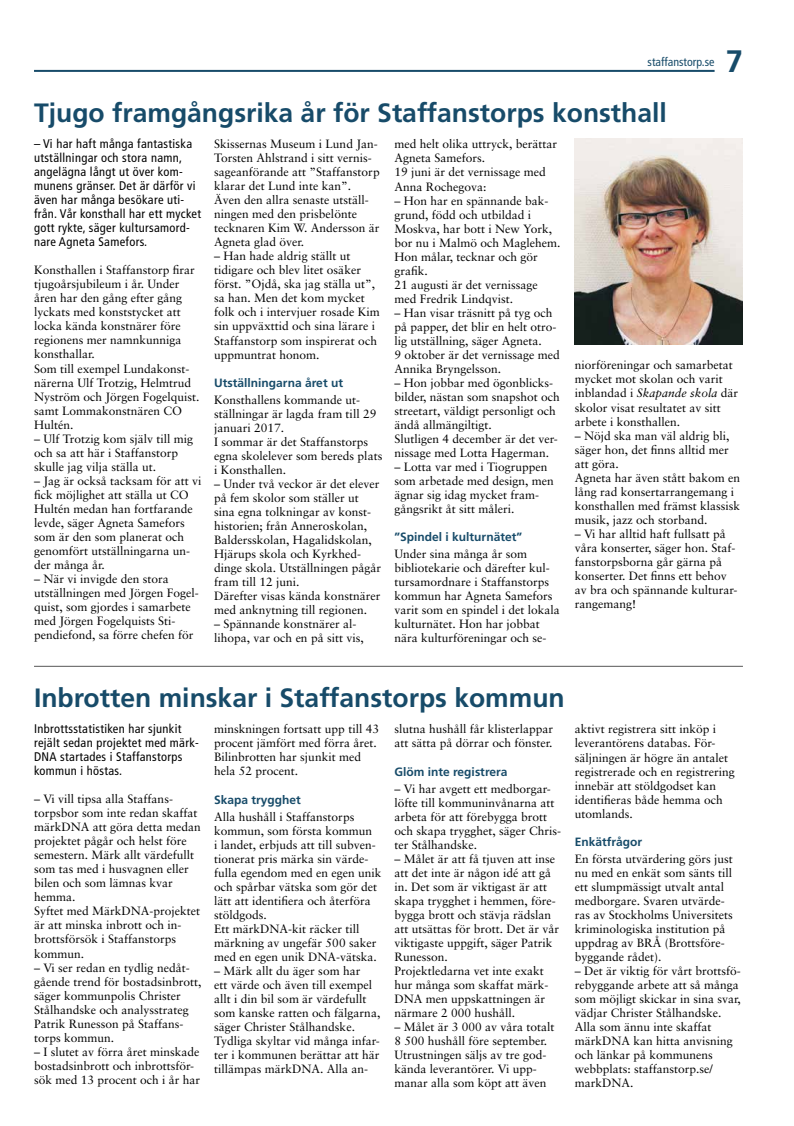
<style>
.page{position:relative;width:794px;height:1126px;background:#fff}
.page>*{position:absolute;margin:0;border:0;box-sizing:border-box;transform-origin:0 0}
.t1{font:700 31px "Frutiger";color:#174b69}
.t2{font:700 26.5px "Frutiger";color:#174b69}
.t3{font:condensed 12.5px/14px "Frutiger";letter-spacing:.025em;color:#000}
.t4{font:12px/14px "Sabon";color:#000}
.t5{font:700 12px "Frutiger";color:#174b69}
.t6{font:condensed 12px "Frutiger";color:#174b69}
.s1{font-style:italic}
</style>
<div class="page">
<hr style="left:34px;top:70px;width:680px;height:2px;background:#174b69">
<img style="left:575px;top:139px;width:167px;height:205px">
<hr style="left:34px;top:665px;width:709px;height:1px;background:#575756">
<p class="t6" style="left:647px;top:55px;width:68px">staffanstorp.se</p>
<h1 class="t1" style="left:725px;top:43px;width:19px">7</h1>
<h2 class="t2" style="left:34px;top:97px;width:634px">Tjugo framgångsrika år för Staffanstorps konsthall</h2>
<p class="t3" style="left:34px;top:137px;width:168px">– Vi har haft många fantastiska utställningar och stora namn, angelägna långt ut över kom&shy;munens gränser. Det är därför vi även har många besökare uti&shy;från. Vår konsthall har ett mycket gott rykte, säger kultursamord&shy;nare Agneta Samefors.</p>
<p class="t4" style="left:34px;top:263px;width:167px">Konsthallen i Staffanstorp firar tjugoårsjubileum i år. Under åren har den gång efter gång lyckats med konststycket att locka kända konstnärer före regionens mer namnkunniga konsthallar.<br>Som till exempel Lundakonst&shy;närerna Ulf Trotzig, Helmtrud<br>Nyström och Jörgen Fogelquist. samt Lommakonstnären CO<br>Hultén.</p>
<p class="t4" style="left:34px;top:431px;width:161px">– Ulf Trotzig kom själv till mig och sa att här i Staffanstorp skulle jag vilja ställa ut.</p>
<p class="t4" style="left:34px;top:473px;width:169px">– Jag är också tacksam för att vi fick möjlighet att ställa ut CO<br>Hultén medan han fortfarande levde, säger Agneta Samefors som är den som planerat och genomfört utställningarna un&shy;der många år.</p>
<p class="t4" style="left:34px;top:571px;width:166px">– När vi invigde den stora utställningen med Jörgen Fogel&shy;quist, som gjordes i samarbete med Jörgen Fogelquists Sti&shy;pendiefond, sa förre chefen för</p>
<p class="t4" style="left:214px;top:137px;width:167px">Skissernas Museum i Lund Jan-<br>Torsten Ahlstrand i sitt vernis&shy;sageanförande att ”Staffanstorp klarar det Lund inte kan”.<br>Även den allra senaste utställ&shy;ningen med den prisbelönte tecknaren Kim W. Andersson är<br>Agneta glad över.</p>
<p class="t4" style="left:214px;top:249px;width:167px">– Han hade aldrig ställt ut tidigare och blev litet osäker först. ”Ojdå, ska jag ställa ut”, sa han. Men det kom mycket folk och i intervjuer rosade Kim sin uppväxttid och sina lärare i<br>Staffanstorp som inspirerat och uppmuntrat honom.</p>
<p class="t5" style="left:214px;top:376px;width:130px">Utställningarna året ut</p>
<p class="t4" style="left:214px;top:392px;width:170px">Konsthallens kommande ut&shy;ställningar är lagda fram till 29 januari 2017.<br>I sommar är det Staffanstorps egna skolelever som bereds plats i Konsthallen.</p>
<p class="t4" style="left:214px;top:476px;width:168px">– Under två veckor är det elever på fem skolor som ställer ut sina egna tolkningar av konst&shy;historien; från Anneroskolan,<br>Baldersskolan, Hagalidskolan,<br>Hjärups skola och Kyrkhed&shy;dinge skola. Utställningen pågår fram till 12 juni.<br>Därefter visas kända konstnärer med anknytning till regionen.</p>
<p class="t4" style="left:214px;top:616px;width:151px">– Spännande konstnärer al&shy;lihopa, var och en på sitt vis,</p>
<p class="t4" style="left:394px;top:137px;width:164px">med helt olika uttryck, berättar<br>Agneta Samefors.<br>19 juni är det vernissage med<br>Anna Rochegova:</p>
<p class="t4" style="left:394px;top:193px;width:168px">– Hon har en spännande bak&shy;grund, född och utbildad i<br>Moskva, har bott i New York, bor nu i Malmö och Maglehem.<br>Hon målar, tecknar och gör grafik.<br>21 augusti är det vernissage med Fredrik Lindqvist.</p>
<p class="t4" style="left:394px;top:305px;width:167px">– Han visar träsnitt på tyg och på papper, det blir en helt otro&shy;lig utställning, säger Agneta.<br>9 oktober är det vernissage med<br>Annika Bryngelsson.</p>
<p class="t4" style="left:394px;top:375px;width:167px">– Hon jobbar med ögonblicks&shy;bilder, nästan som snapshot och streetart, väldigt personligt och ändå allmängiltigt.<br>Slutligen 4 december är det ver&shy;nissage med Lotta Hagerman.</p>
<p class="t4" style="left:394px;top:459px;width:161px">– Lotta var med i Tiogruppen som arbetade med design, men ägnar sig idag mycket fram&shy;gångsrikt åt sitt måleri.</p>
<p class="t5" style="left:394px;top:530px;width:129px">”Spindel i kulturnätet”</p>
<p class="t4" style="left:394px;top:546px;width:167px">Under sina många år som bibliotekarie och därefter kul&shy;tursamordnare i Staffanstorps kommun har Agneta Samefors varit som en spindel i det lokala kulturnätet. Hon har jobbat nära kulturföreningar och se-</p>
<p class="t4" style="left:575px;top:358px;width:165px">niorföreningar och samarbetat mycket mot skolan och varit inblandad i <span class="s1">Skapande skola</span> där skolor visat resultatet av sitt arbete i konsthallen.</p>
<p class="t4" style="left:575px;top:428px;width:167px">– Nöjd ska man väl aldrig bli, säger hon, det finns alltid mer att göra.<br>Agneta har även stått bakom en lång rad konsertarrangemang i konsthallen med främst klassisk musik, jazz och storband.</p>
<p class="t4" style="left:575px;top:526px;width:164px">– Vi har alltid haft fullsatt på våra konserter, säger hon. Staf&shy;fanstorpsborna går gärna på konserter. Det finns ett behov av bra och spännande kulturar&shy;rangemang!</p>
<h2 class="t2" style="left:34px;top:682px;width:532px">Inbrotten minskar i Staffanstorps kommun</h2>
<p class="t3" style="left:34px;top:722px;width:166px">Inbrottsstatistiken har sjunkit rejält sedan projektet med märk-<br>DNA startades i Staffanstorps kommun i höstas.</p>
<p class="t4" style="left:34px;top:792px;width:168px">– Vi vill tipsa alla Staffans&shy;torpsbor som inte redan skaffat märkDNA att göra detta medan projektet pågår och helst före semestern. Märk allt värdefullt som tas med i husvagnen eller bilen och som lämnas kvar hemma.<br>Syftet med MärkDNA-projektet är att minska inbrott och in&shy;brottsförsök i Staffanstorps kommun.</p>
<p class="t4" style="left:34px;top:960px;width:169px">– Vi ser redan en tydlig nedåt&shy;gående trend för bostadsinbrott, säger kommunpolis Christer<br>Stålhandske och analysstrateg<br>Patrik Runesson på Staffans&shy;torps kommun.</p>
<p class="t4" style="left:34px;top:1044px;width:168px">– I slutet av förra året minskade bostadsinbrott och inbrottsför&shy;sök med 13 procent och i år har</p>
<p class="t4" style="left:214px;top:722px;width:166px">minskningen fortsatt upp till 43 procent jämfört med förra året.<br>Bilinbrotten har sjunkit med hela 52 procent.</p>
<p class="t5" style="left:214px;top:792px;width:88px">Skapa trygghet</p>
<p class="t4" style="left:214px;top:809px;width:169px">Alla hushåll i Staffanstorps kommun, som första kommun<br>i landet, erbjuds att till subven&shy;tionerat pris märka sin värde&shy;fulla egendom med en egen unik och spårbar vätska som gör det lätt att identifiera och återföra stöldgods.<br>Ett märkDNA-kit räcker till märkning av ungefär 500 saker med en egen unik DNA-vätska.</p>
<p class="t4" style="left:214px;top:963px;width:168px">– Märk allt du äger som har<br>ett värde och även till exempel allt i din bil som är värdefullt som kanske ratten och fälgarna, säger Christer Stålhandske.<br>Tydliga skyltar vid många infar&shy;ter i kommunen berättar att här tillämpas märkDNA. Alla an-</p>
<p class="t4" style="left:394px;top:722px;width:160px">slutna hushåll får klisterlappar att sätta på dörrar och fönster.</p>
<p class="t5" style="left:394px;top:764px;width:114px">Glöm inte registrera</p>
<p class="t4" style="left:394px;top:781px;width:168px">– Vi har avgett ett medborgar&shy;löfte till kommuninvånarna att arbeta för att förebygga brott och skapa trygghet, säger Chris&shy;ter Stålhandske.</p>
<p class="t4" style="left:394px;top:851px;width:166px">– Målet är att få tjuven att inse att det inte är någon idé att gå in. Det som är viktigast är att skapa trygghet i hemmen, före&shy;bygga brott och stävja rädslan att utsättas för brott. Det är vår viktigaste uppgift, säger Patrik<br>Runesson.<br>Projektledarna vet inte exakt hur många som skaffat märk-<br>DNA men uppskattningen är närmare 2 000 hushåll.</p>
<p class="t4" style="left:394px;top:1019px;width:162px">– Målet är 3 000 av våra totalt<br>8 500 hushåll före september.<br>Utrustningen säljs av tre god&shy;kända leverantörer. Vi upp&shy;manar alla som köpt att även</p>
<p class="t4" style="left:575px;top:722px;width:162px">aktivt registrera sitt inköp i leverantörens databas. För&shy;säljningen är högre än antalet registrerade och en registrering innebär att stöldgodset kan identifieras både hemma och utomlands.</p>
<p class="t5" style="left:575px;top:834px;width:69px">Enkätfrågor</p>
<p class="t4" style="left:575px;top:851px;width:160px">En första utvärdering görs just nu med en enkät som sänts till ett slumpmässigt utvalt antal medborgare. Svaren utvärde&shy;ras av Stockholms Universitets kriminologiska institution på uppdrag av BRÅ (Brottsföre&shy;byggande rådet).</p>
<p class="t4" style="left:575px;top:963px;width:168px">– Det är viktig för vårt brottsfö&shy;rebyggande arbete att så många som möjligt skickar in sina svar, vädjar Christer Stålhandske.<br>Alla som ännu inte skaffat märkDNA kan hitta anvisning och länkar på kommunens webbplats: staffanstorp.se/ markDNA.</p>
</div>
